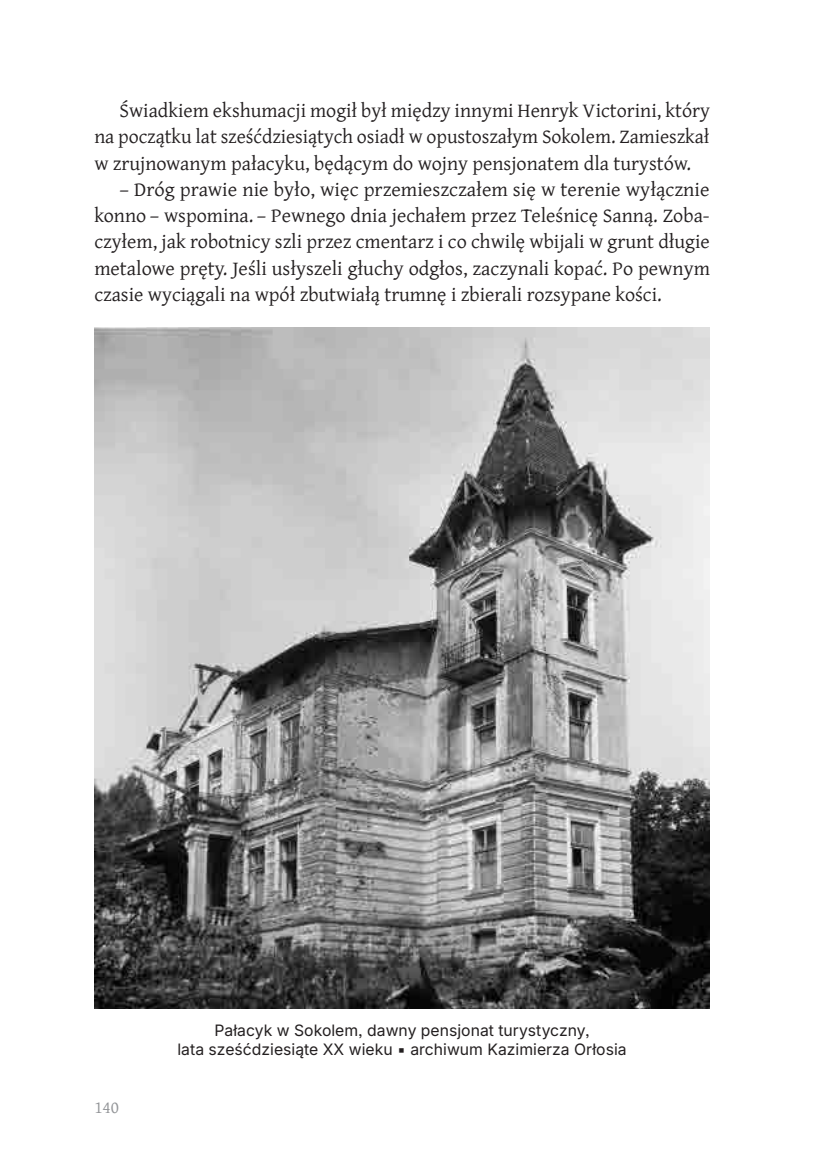
<style>
.page{position:relative;width:819px;height:1166px;background:#fff}
.page>*{position:absolute;margin:0;border:0;box-sizing:border-box;transform-origin:0 0}
.t1{font:20.12px/26.2px "Gentium Plus";color:#231f20;text-align:justify}
.t2{font:17.5px "Gentium Plus";color:#939598}
.t3{font:15.75px/19.2px "Inter";color:#231f20;text-align:center}
</style>
<div class="page">
<img style="left:94px;top:327px;width:615px;height:681px">
<p class="t1" style="left:94px;top:96px;width:617px;text-indent:25px">Świadkiem ekshumacji mogił był między innymi Henryk Victorini, który na początku lat sześćdziesiątych osiadł w opustoszałym Sokolem. Zamieszkał w zrujnowanym pałacyku, będącym do wojny pensjonatem dla turystów.</p>
<p class="t1" style="left:94px;top:175px;width:617px;text-indent:25px">– Dróg prawie nie było, więc przemieszczałem się w terenie wyłącznie konno – wspomina. – Pewnego dnia jechałem przez Teleśnicę Sanną. Zoba&shy;czyłem, jak robotnicy szli przez cmentarz i co chwilę wbijali w grunt długie metalowe pręty. Jeśli usłyszeli głuchy odgłos, zaczynali kopać. Po pewnym czasie wyciągali na wpół zbutwiałą trumnę i zbierali rozsypane kości.</p>
<p class="t2" style="left:94px;top:1090px;width:26px">140</p>
<p class="t3" style="left:177px;top:1020px;width:450px">Pałacyk w Sokolem, dawny pensjonat turystyczny,<br>lata sześćdziesiąte XX wieku ▪ archiwum Kazimierza Orłosia</p>
</div>
